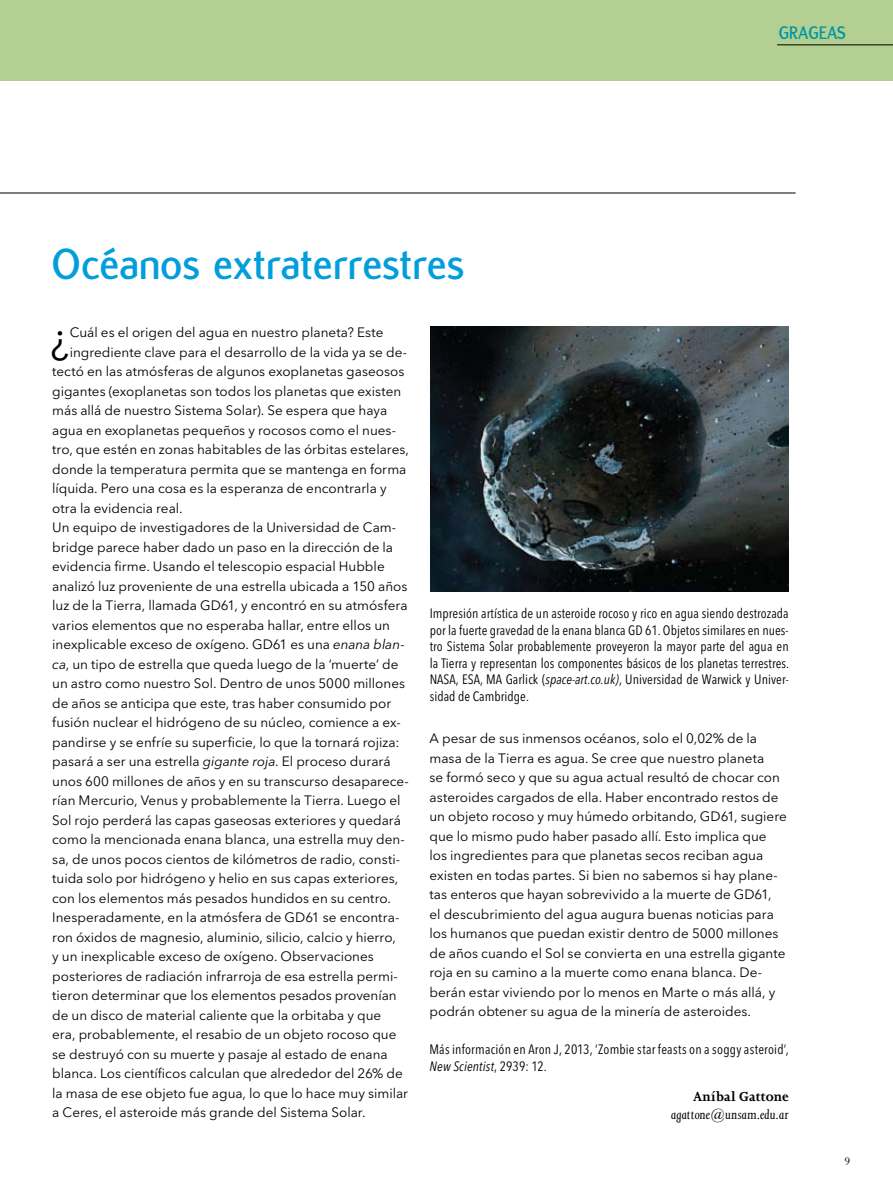
<style>
.page{position:relative;width:893px;height:1191px;background:#fff}
.page>*{position:absolute;margin:0;border:0;box-sizing:border-box;transform-origin:0 0}
.t1{font:700 46.5px "Flux";letter-spacing:-.005em;color:#009edb}
.t2{font:41.1px "Avenir Next LT Pro";color:#000}
.t3{font:700 19.5px "Flux";letter-spacing:.01em;color:#0096a3;scale:.95 1}
.t4{font:italic 15px "Joanna";letter-spacing:.01em;color:#000}
.t5{font:700 15px "Joanna";letter-spacing:.005em;color:#000}
.t6{font:13.5px/19.5px "Avenir Next LT Pro";color:#000}
.t7{font:condensed 13.5px/16.5px "Avenir Next LT Pro";letter-spacing:.005em;color:#000}
.t8{font:11.25px "Filosofia";color:#000}
.s1{font-style:italic}
</style>
<div class="page">
<div style="left:0;top:0;width:893px;height:81px;background:#b3cf91"></div>
<img style="left:430px;top:327px;width:359px;height:264px">
<hr style="left:0;top:193px;width:796px;height:1px;background:#000">
<hr style="left:777px;top:45px;width:116px;height:1px;background:#000">
<h1 class="t1" style="left:52px;top:238px;width:413px">Océanos extraterrestres</h1>
<h3 class="t3" style="left:779px;top:22px;width:72px">GRAGEAS</h3>
<h2 class="t2" style="left:50px;top:312px;width:21px">¿</h2>
<p class="t6" style="left:70px;top:323px;width:315px">Cuál es el origen del agua en nuestro planeta? Este</p>
<p class="t6" style="left:70px;top:342px;width:339px">ingrediente clave para el desarrollo de la vida ya se de-</p>
<p class="t6" style="left:52px;top:362px;width:354px">tectó en las atmósferas de algunos exoplanetas gaseosos</p>
<p class="t6" style="left:52px;top:381px;width:351px">gigantes (exoplanetas son todos los planetas que existen</p>
<p class="t6" style="left:52px;top:401px;width:337px">más allá de nuestro Sistema Solar). Se espera que haya</p>
<p class="t6" style="left:52px;top:420px;width:345px">agua en exoplanetas pequeños y rocosos como el nues-</p>
<p class="t6" style="left:52px;top:440px;width:358px">tro, que estén en zonas habitables de las órbitas estelares,</p>
<p class="t6" style="left:52px;top:459px;width:356px">donde la temperatura permita que se mantenga en forma</p>
<p class="t6" style="left:52px;top:479px;width:336px">líquida. Pero una cosa es la esperanza de encontrarla y</p>
<p class="t6" style="left:52px;top:498px;width:132px">otra la evidencia real.</p>
<p class="t6" style="left:52px;top:518px;width:346px">Un equipo de investigadores de la Universidad de Cam-</p>
<p class="t6" style="left:52px;top:537px;width:342px">bridge parece haber dado un paso en la dirección de la</p>
<p class="t6" style="left:52px;top:557px;width:334px">evidencia firme. Usando el telescopio espacial Hubble</p>
<p class="t6" style="left:52px;top:576px;width:357px">analizó luz proveniente de una estrella ubicada a 150 años</p>
<p class="t6" style="left:52px;top:595px;width:357px">luz de la Tierra, llamada GD61, y encontró en su atmósfera</p>
<p class="t6" style="left:52px;top:615px;width:339px">varios elementos que no esperaba hallar, entre ellos un</p>
<p class="t6" style="left:52px;top:634px;width:354px">inexplicable exceso de oxígeno. GD61 es una <span class="s1">enana blan-</span></p>
<p class="t6" style="left:52px;top:654px;width:348px"><span class="s1">ca</span>, un tipo de estrella que queda luego de la ‘muerte’ de</p>
<p class="t6" style="left:52px;top:673px;width:354px">un astro como nuestro Sol. Dentro de unos 5000 millones</p>
<p class="t6" style="left:52px;top:693px;width:340px">de años se anticipa que este, tras haber consumido por</p>
<p class="t6" style="left:52px;top:712px;width:350px">fusión nuclear el hidrógeno de su núcleo, comience a ex-</p>
<p class="t6" style="left:52px;top:732px;width:349px">pandirse y se enfríe su superficie, lo que la tornará rojiza:</p>
<p class="t6" style="left:52px;top:751px;width:340px">pasará a ser una estrella <span class="s1">gigante roja</span>. El proceso durará</p>
<p class="t6" style="left:52px;top:771px;width:358px">unos 600 millones de años y en su transcurso desaparece-</p>
<p class="t6" style="left:52px;top:790px;width:350px">rían Mercurio, Venus y probablemente la Tierra. Luego el</p>
<p class="t6" style="left:52px;top:810px;width:350px">Sol rojo perderá las capas gaseosas exteriores y quedará</p>
<p class="t6" style="left:52px;top:829px;width:354px">como la mencionada enana blanca, una estrella muy den-</p>
<p class="t6" style="left:52px;top:849px;width:350px">sa, de unos pocos cientos de kilómetros de radio, consti-</p>
<p class="t6" style="left:52px;top:868px;width:348px">tuida solo por hidrógeno y helio en sus capas exteriores,</p>
<p class="t6" style="left:52px;top:888px;width:340px">con los elementos más pesados hundidos en su centro.</p>
<p class="t6" style="left:52px;top:907px;width:349px">Inesperadamente, en la atmósfera de GD61 se encontra-</p>
<p class="t6" style="left:52px;top:927px;width:345px">ron óxidos de magnesio, aluminio, silicio, calcio y hierro,</p>
<p class="t6" style="left:52px;top:946px;width:323px">y un inexplicable exceso de oxígeno. Observaciones</p>
<p class="t6" style="left:52px;top:966px;width:347px">posteriores de radiación infrarroja de esa estrella permi-</p>
<p class="t6" style="left:52px;top:985px;width:346px">tieron determinar que los elementos pesados provenían</p>
<p class="t6" style="left:52px;top:1005px;width:331px">de un disco de material caliente que la orbitaba y que</p>
<p class="t6" style="left:52px;top:1024px;width:346px">era, probablemente, el resabio de un objeto rocoso que</p>
<p class="t6" style="left:52px;top:1044px;width:337px">se destruyó con su muerte y pasaje al estado de enana</p>
<p class="t6" style="left:52px;top:1063px;width:352px">blanca. Los científicos calculan que alrededor del 26% de</p>
<p class="t6" style="left:52px;top:1083px;width:357px">la masa de ese objeto fue agua, lo que lo hace muy similar</p>
<p class="t6" style="left:52px;top:1102px;width:315px">a Ceres, el asteroide más grande del Sistema Solar.</p>
<p class="t7" style="left:430px;top:605px;width:361px;text-align:justify">Impresión artística de un asteroide rocoso y rico en agua siendo destrozada por la fuerte gravedad de la enana blanca GD 61. Objetos similares en nues&shy;tro Sistema Solar probablemente proveyeron la mayor parte del agua en la Tierra y representan los componentes básicos de los planetas terrestres.<br>NASA, ESA, MA Garlick (<span class="s1">space-art.co.uk)</span>, Universidad de Warwick y Univer&shy;sidad de Cambridge.</p>
<p class="t6" style="left:429px;top:728px;width:359px">A pesar de sus inmensos océanos, solo el 0,02% de la masa de la Tierra es agua. Se cree que nuestro planeta<br>se formó seco y que su agua actual resultó de chocar con asteroides cargados de ella. Haber encontrado restos de un objeto rocoso y muy húmedo orbitando, GD61, sugiere que lo mismo pudo haber pasado allí. Esto implica que los ingredientes para que planetas secos reciban agua existen en todas partes. Si bien no sabemos si hay plane&shy;tas enteros que hayan sobrevivido a la muerte de GD61,<br>el descubrimiento del agua augura buenas noticias para los humanos que puedan existir dentro de 5000 millones de años cuando el Sol se convierta en una estrella gigante roja en su camino a la muerte como enana blanca. De&shy;berán estar viviendo por lo menos en Marte o más allá, y podrán obtener su agua de la minería de asteroides.</p>
<p class="t7" style="left:429px;top:1041px;width:361px">Más información en Aron J, 2013, ‘Zombie star feasts on a soggy asteroid’,<br><span class="s1">New Scientist</span>, 2939: 12.</p>
<p class="t5" style="left:693px;top:1088px;width:97px">Aníbal Gattone</p>
<p class="t4" style="left:671px;top:1106px;width:119px">agattone@unsam.edu.ar</p>
<p class="t8" style="left:845px;top:1152px;width:7px">9</p>
</div>
